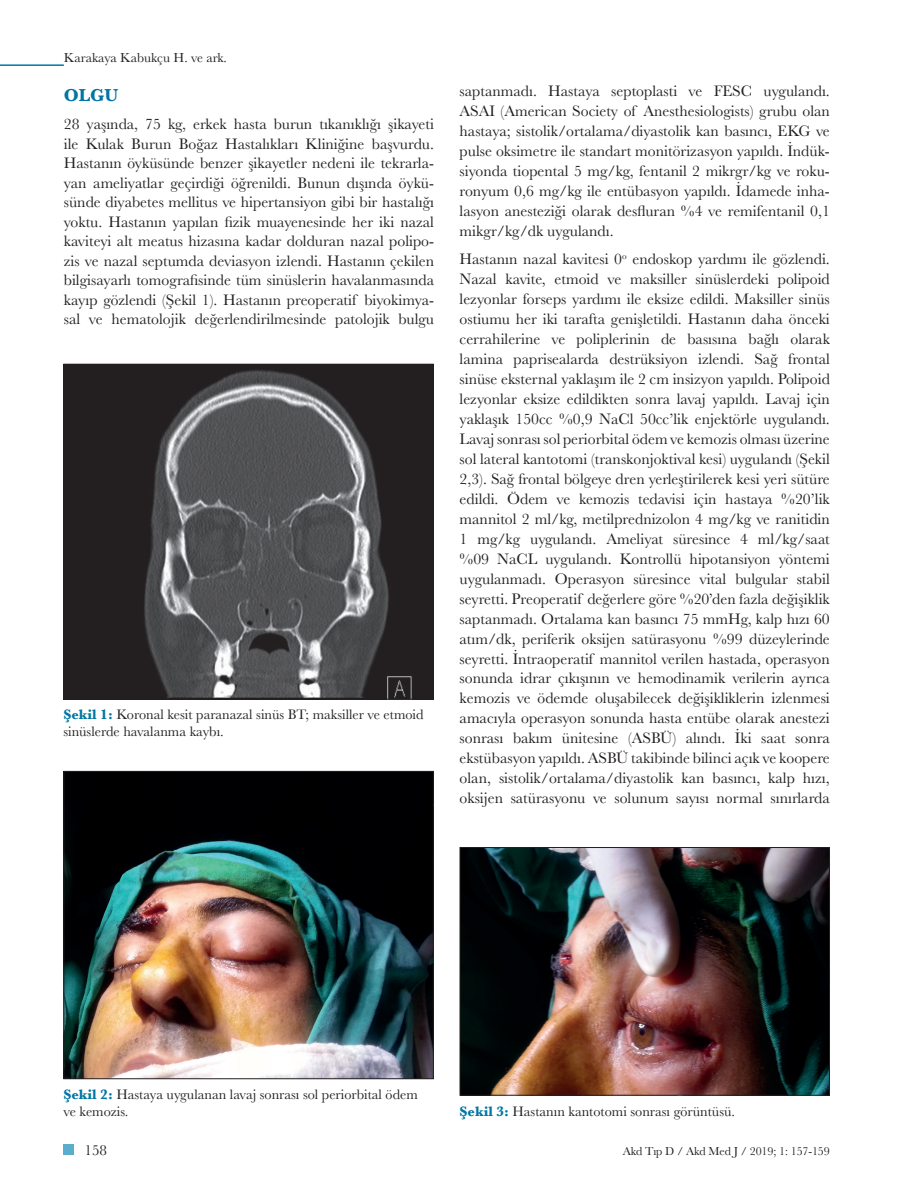
<style>
.page{position:relative;width:915px;height:1191px;background:#fff}
.page>*{position:absolute;margin:0;border:0;box-sizing:border-box;transform-origin:0 0}
.t1{font:700 18px "Baskerville";color:#0076a3}
.t2{font:15.75px/20px "Baskerville";color:#231f20;text-align:justify}
.t3{font:15px "Baskerville";color:#231f20}
.t4{font:14.25px/16.5px "Baskerville";color:#231f20}
.t5{font:13.5px "Baskerville";color:#231f20}
.t6{font:12px "Baskerville";letter-spacing:-.01em;color:#231f20}
.s1{font-weight:700;color:#0076a3}
</style>
<div class="page">
<div style="left:64px;top:1144px;width:10px;height:10px;background:#5aadcd"></div>
<hr style="left:0;top:64px;width:64px;height:2px;background:#0076a3">
<img style="left:65px;top:773px;width:366px;height:304px">
<div style="left:63px;top:771px;width:370px;height:308px;border:1px solid #231f20"></div>
<img style="left:461px;top:849px;width:366px;height:244px">
<div style="left:459px;top:847px;width:370px;height:248px;border:1px solid #231f20"></div>
<img style="left:65px;top:366px;width:366px;height:331px">
<div style="left:63px;top:364px;width:370px;height:335px;border:1px solid #231f20"></div>
<p class="t5" style="left:64px;top:49px;width:164px">Karakaya Kabukçu H. ve ark.</p>
<p class="t1" style="left:64px;top:83px;width:56px">OLGU</p>
<p class="t2" style="left:64px;top:115px;width:371px;line-height:19.5px">28 yaşında, 75 kg, erkek hasta burun tıkanıklığı şikayeti ile Kulak Burun Boğaz Hastalıkları Kliniğine başvurdu.<br>Hastanın öyküsünde benzer şikayetler nedeni ile tekrarla&shy;yan ameliyatlar geçirdiği öğrenildi. Bunun dışında öykü&shy;sünde diyabetes mellitus ve hipertansiyon gibi bir hastalığı yoktu. Hastanın yapılan fizik muayenesinde her iki nazal kaviteyi alt meatus hizasına kadar dolduran nazal polipo&shy;zis ve nazal septumda deviasyon izlendi. Hastanın çekilen bilgisayarlı tomografisinde tüm sinüslerin havalanmasında kayıp gözlendi (Şekil 1). Hastanın preoperatif biyokimya&shy;sal ve hematolojik değerlendirilmesinde patolojik bulgu</p>
<p class="t4" style="left:63px;top:706px;width:361px"><span class="s1">Şekil 1:</span> Koronal kesit paranazal sinüs BT; maksiller ve etmoid sinüslerde havalanma kaybı.</p>
<p class="t2" style="left:459px;top:81px;width:371px">saptanmadı. Hastaya septoplasti ve FESC uygulandı.<br>ASAI (American Society of Anesthesiologists) grubu olan hastaya; sistolik/ortalama/diyastolik kan basıncı, EKG ve pulse oksimetre ile standart monitörizasyon yapıldı. İndük&shy;siyonda tiopental 5 mg/kg, fentanil 2 mikrgr/kg ve roku&shy;ronyum 0,6 mg/kg ile entübasyon yapıldı. İdamede inha&shy;lasyon anesteziği olarak desfluran %4 ve remifentanil 0,1 mikgr/kg/dk uygulandı.</p>
<p class="t2" style="left:459px;top:249px;width:371px">Hastanın nazal kavitesi 0<sup>o</sup> endoskop yardımı ile gözlendi.<br>Nazal kavite, etmoid ve maksiller sinüslerdeki polipoid lezyonlar forseps yardımı ile eksize edildi. Maksiller sinüs ostiumu her iki tarafta genişletildi. Hastanın daha önceki cerrahilerine ve poliplerinin de basısına bağlı olarak lamina paprisealarda destrüksiyon izlendi. Sağ frontal sinüse eksternal yaklaşım ile 2 cm insizyon yapıldı. Polipoid lezyonlar eksize edildikten sonra lavaj yapıldı. Lavaj için yaklaşık 150cc %0,9 NaCl 50cc’lik enjektörle uygulandı.<br>Lavaj sonrası sol periorbital ödem ve kemozis olması üzerine sol lateral kantotomi (transkonjoktival kesi) uygulandı (Şekil 2,3). Sağ frontal bölgeye dren yerleştirilerek kesi yeri sütüre edildi. Ödem ve kemozis tedavisi için hastaya %20’lik mannitol 2 ml/kg, metilprednizolon 4 mg/kg ve ranitidin 1 mg/kg uygulandı. Ameliyat süresince 4 ml/kg/saat %09 NaCL uygulandı. Kontrollü hipotansiyon yöntemi uygulanmadı. Operasyon süresince vital bulgular stabil seyretti. Preoperatif değerlere göre %20ʼden fazla değişiklik saptanmadı. Ortalama kan basıncı 75 mmHg, kalp hızı 60 atım/dk, periferik oksijen satürasyonu %99 düzeylerinde seyretti. İntraoperatif mannitol verilen hastada, operasyon sonunda idrar çıkışının ve hemodinamik verilerin ayrıca kemozis ve ödemde oluşabilecek değişikliklerin izlenmesi amacıyla operasyon sonunda hasta entübe olarak anestezi sonrası bakım ünitesine (ASBÜ) alındı. İki saat sonra ekstübasyon yapıldı. ASBÜ takibinde bilinci açık ve koopere olan, sistolik/ortalama/diyastolik kan basıncı, kalp hızı, oksijen satürasyonu ve solunum sayısı normal sınırlarda</p>
<p class="t4" style="left:63px;top:1086px;width:356px"><span class="s1">Şekil 2:</span> Hastaya uygulanan lavaj sonrası sol periorbital ödem ve kemozis.</p>
<p class="t3" style="left:84px;top:1140px;width:24px">158</p>
<p class="t4" style="left:459px;top:1102px;width:277px"><span class="s1">Şekil 3:</span> Hastanın kantotomi sonrası görüntüsü.</p>
<p class="t6" style="left:622px;top:1143px;width:208px">Akd Tıp D / Akd Med J / 2019; 1: 157-159</p>
</div>
